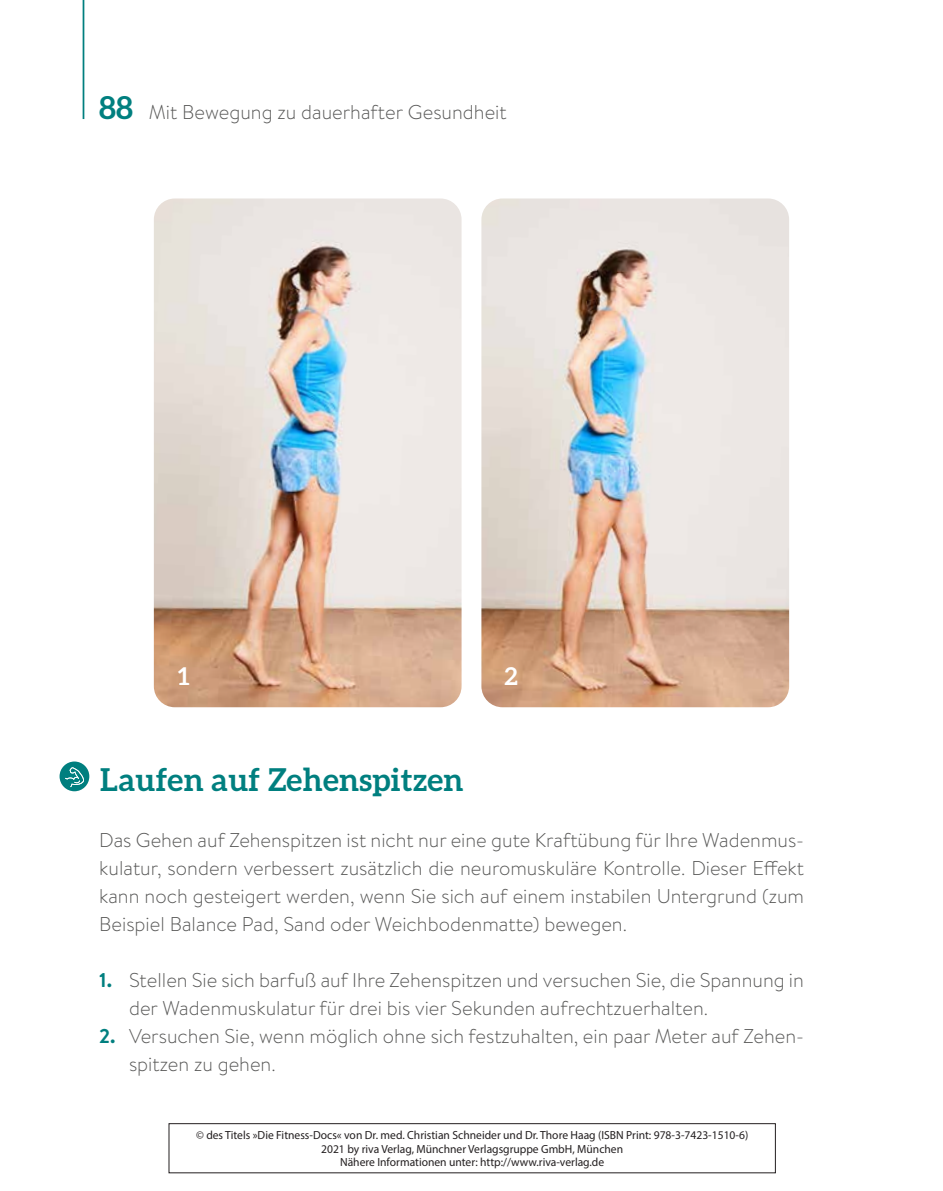
<style>
.page{position:relative;width:943px;height:1191px;background:#fff}
.page>*{position:absolute;margin:0;border:0;box-sizing:border-box;transform-origin:0 0}
.t1{font:700 31.5px "Aleo";letter-spacing:.01em;color:#007f7f}
.t2{font:700 24.5px "Aleo";color:#fff}
.t3{font:300 19.95px/28px "Brandon Text";color:#575756}
.t4{font:11.72px/13.8px "Myriad Pro";color:#231f20;text-align:center}
.s1{font-family:"Aleo";font-weight:700;font-size:31.5px;color:#007f7f}
.s2{font-weight:700;color:#007f7f}
</style>
<div class="page">
<hr style="left:83px;top:0;width:1px;height:119px;background:#007f7f">
<div style="left:60px;top:761px;width:29px;height:30px;background:#007f7f;border-radius:50%"></div>
<svg style="left:65px;top:767px;width:19px;height:20px"></svg>
<img style="left:154px;top:198px;width:307px;height:509px">
<img style="left:481px;top:198px;width:308px;height:509px">
<div style="left:168px;top:1123px;width:607px;height:50px;border:1px solid #231f20"></div>
<p class="t3" style="left:99px;top:97px;width:409px"><span class="s1">88</span> Mit Bewegung zu dauerhafter Gesundheit</p>
<p class="t2" style="left:178px;top:661px;width:13px">1</p>
<p class="t2" style="left:504px;top:661px;width:15px">2</p>
<h1 class="t1" style="left:100px;top:761px;width:365px">Laufen auf Zehenspitzen</h1>
<p class="t3" style="left:99px;top:825px;width:706px;text-align:justify">Das Gehen auf Zehenspitzen ist nicht nur eine gute Kraftübung für Ihre Wadenmus&shy;kulatur, sondern verbessert zusätzlich die neuromuskuläre Kontrolle. Dieser Effekt kann noch gesteigert werden, wenn Sie sich auf einem instabilen Untergrund (zum Beispiel Balance Pad, Sand oder Weichbodenmatte) bewegen.</p>
<p class="t3" style="left:129px;top:965px;width:676px;text-indent:-30px"><span class="s2">1.</span> Stellen Sie sich barfuß auf Ihre Zehenspitzen und versuchen Sie, die Spannung in der Wadenmuskulatur für drei bis vier Sekunden aufrechtzuerhalten.</p>
<p class="t3" style="left:129px;top:1021px;width:676px;text-indent:-30px"><span class="s2">2.</span> Versuchen Sie, wenn möglich ohne sich festzuhalten, ein paar Meter auf Zehen&shy;spitzen zu gehen.</p>
<p class="t4" style="left:196px;top:1127px;width:553px">© des Titels »Die Fitness-Docs« von Dr. med. Christian Schneider und Dr. Thore Haag (ISBN Print: 978-3-7423-1510-6)<br>2021 by riva Verlag, Münchner Verlagsgruppe GmbH, München<br>Nähere Informationen unter: http://www.riva-verlag.de</p>
</div>
